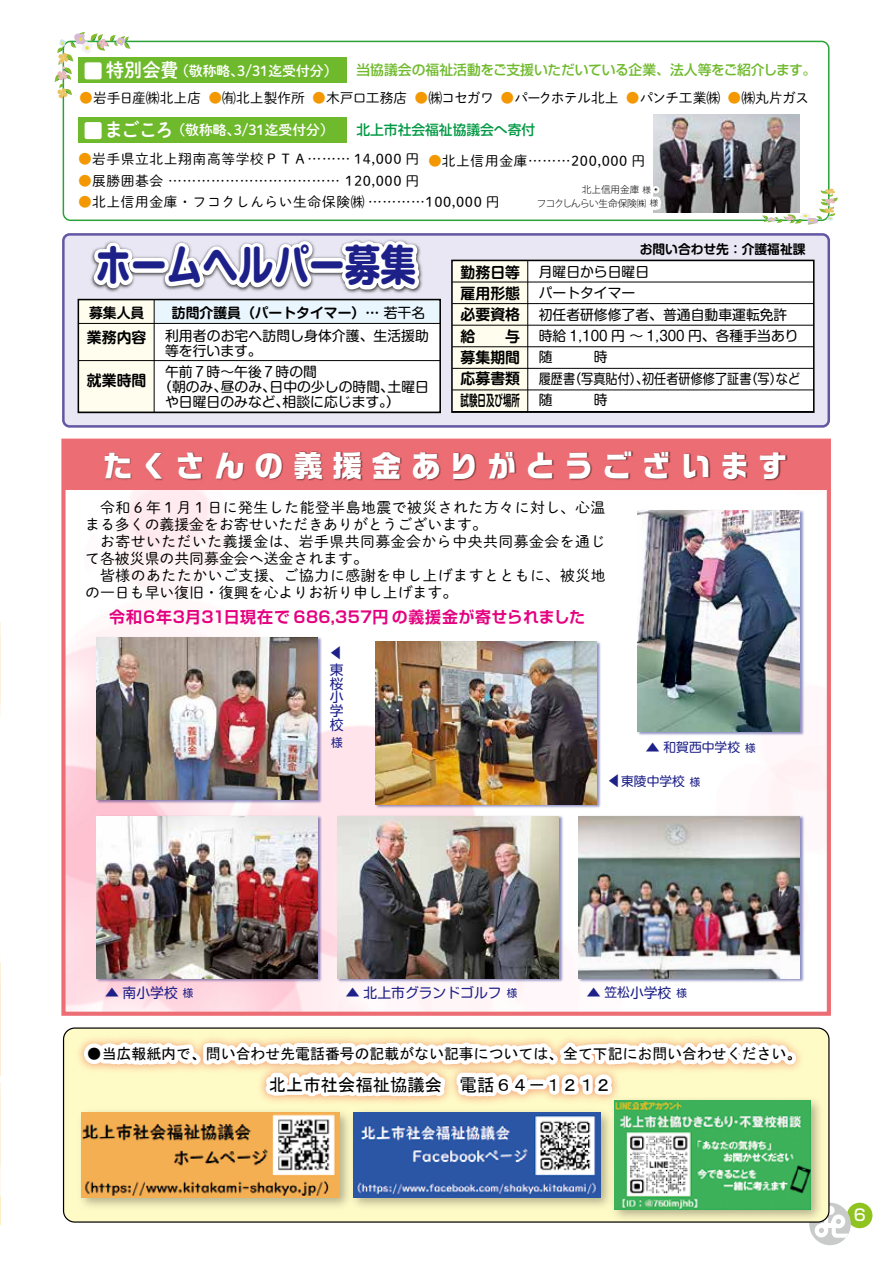
<style>
.page{position:relative;width:893px;height:1263px;background:#fff}
.page>*{position:absolute;margin:0;border:0;box-sizing:border-box;transform-origin:0 0}
.t1{font:700 42.45px "Shin M Go Pro";color:#1d2088;scale:.84 1}
.t2{font:700 29.7px "Ro G San Srf Std";letter-spacing:.32em;color:#fff}
.t3{font:17.4px "MS Gothic";color:#000}
.t4{font:700 15.9px "Shin Go De";letter-spacing:.025em;color:#e4007f}
.t5{font:500 15.9px "Soft Go Std";color:#fff}
.t6{font:14.85px/17px "Shuei M Go Std L";letter-spacing:.03em;color:#000}
.t7{font:14.85px "MS Gothic";color:#000}
.t8{font:700 14.85px/21.3px "Shin M Go Pro De";color:#000;text-align:justify}
.t9{font:13.8px/21.3px "Shin M Go Pro";color:#000}
.t10{font:13.8px "Shuei M Go Std L";letter-spacing:.04em;color:#000}
.t11{font:13.8px "Shuei M Go Std L";letter-spacing:-.035em;color:#000}
.t12{font:13.8px "Shuei M Go Std B";color:#fff}
.t13{font:500 13.8px "Soft Go Std";letter-spacing:-.015em;color:#6fba2c}
.t14{font:13.8px/13.8px "Shin M Go";color:#1d2088;text-align:justify}
.t15{font:13.8px "Shin M Go Pro";color:#000;scale:.88 1}
.t16{font:700 13.8px "Shin M Go Pro De";color:#000}
.t17{font:500 13.8px "Soft Go Std";letter-spacing:-.005em;color:#094}
.t18{font:13.8px "Koz Go Pro";color:#1d2088}
.t19{font:12.75px "Shin M Go";color:#1d2088}
.t20{font:700 12.75px "Shin M Go Pro De";color:#000}
.t21{font:11.7px "Shin M Go";color:#1d2088}
.t22{font:300 9.6px/13.5px "Koz Go Pr 6 N";color:#000;text-align:right}
.s1{font-size:18.9px}
.s2{color:#f39800}
.s3{font-size:8.55px}
.s4{font-family:"Shin M Go Pro";font-weight:400}
.s5{font-size:10.65px}
.s6{font-family:"Koz Go Pro";font-size:13.8px}
.s7{font-size:12.75px}
</style>
<div class="page">
<div style="left:61px;top:439px;width:770px;height:577px;border:4px solid #ec6d74"></div>
<img style="left:637px;top:509px;width:168px;height:228px">
<img style="left:638px;top:510px;width:162px;height:221px">
<img style="left:374px;top:641px;width:228px;height:168px">
<img style="left:376px;top:642px;width:221px;height:162px">
<img style="left:95px;top:636px;width:228px;height:169px">
<img style="left:97px;top:637px;width:221px;height:162px">
<img style="left:336px;top:815px;width:228px;height:169px">
<img style="left:338px;top:816px;width:221px;height:162px">
<img style="left:577px;top:815px;width:228px;height:169px">
<img style="left:579px;top:816px;width:221px;height:162px">
<img style="left:95px;top:815px;width:228px;height:169px">
<img style="left:97px;top:816px;width:221px;height:162px">
<div style="left:63px;top:441px;width:764px;height:48px;background:#ec6d74"></div>
<div style="left:63px;top:41px;width:766px;height:180px;border:2px solid #2ca339;border-radius:7px"></div>
<svg style="left:54px;top:32px;width:76px;height:70px"></svg>
<svg style="left:762px;top:186px;width:76px;height:39px"></svg>
<div style="left:78px;top:58px;width:268px;height:25px;background:#6fba2c"></div>
<div style="left:85px;top:62px;width:17px;height:17px;background:#fff;border-radius:2px"></div>
<div style="left:78px;top:117px;width:268px;height:26px;background:#6fba2c"></div>
<div style="left:85px;top:122px;width:17px;height:17px;background:#fff;border-radius:2px"></div>
<img style="left:70px;top:1029px;width:741px;height:49px">
<svg style="left:77px;top:1030px;width:774px;height:216px"></svg>
<img style="left:104px;top:450px;width:684px;height:31px">
<div style="left:63px;top:234px;width:766px;height:192px;background:#e9e7f3;border-radius:6px"></div>
<div style="left:62px;top:233px;width:768px;height:195px;border:3px solid #6356a3;border-radius:6px"></div>
<svg style="left:90px;top:240px;width:47px;height:52px"></svg>
<div style="left:129px;top:258px;width:40px;height:15px;border:8px solid #fff;border-radius:3px"></div>
<svg style="left:161px;top:239px;width:300px;height:55px"></svg>
<div style="left:78px;top:299px;width:362px;height:113px;background:#fff"></div>
<div style="left:79px;top:300px;width:75px;height:112px;background:#fffeee"></div>
<div style="left:154px;top:300px;width:286px;height:23px;background:#eaf6fd"></div>
<hr style="left:154px;top:300px;width:1px;height:112px;background:#000">
<hr style="left:79px;top:323px;width:361px;height:1px;background:#000">
<hr style="left:79px;top:360px;width:361px;height:1px;background:#000">
<div style="left:78px;top:299px;width:363px;height:114px;border:2px solid #000"></div>
<div style="left:452px;top:260px;width:362px;height:152px;background:#fff"></div>
<div style="left:453px;top:260px;width:74px;height:152px;background:#fffeee"></div>
<hr style="left:527px;top:260px;width:1px;height:152px;background:#000">
<hr style="left:452px;top:282px;width:362px;height:1px;background:#000">
<hr style="left:452px;top:303px;width:362px;height:1px;background:#000">
<hr style="left:452px;top:325px;width:362px;height:1px;background:#000">
<hr style="left:452px;top:346px;width:362px;height:1px;background:#000">
<hr style="left:452px;top:390px;width:362px;height:1px;background:#000">
<hr style="left:452px;top:368px;width:362px;height:1px;background:#000">
<div style="left:451px;top:260px;width:363px;height:153px;border:2px solid #000"></div>
<img style="left:682px;top:115px;width:117px;height:97px">
<svg style="left:529px;top:114px;width:153px;height:108px"></svg>
<p class="t12" style="left:106px;top:61px;width:233px"><span class="s1">特別会費</span> （敬称略、3/31迄受付分）</p>
<p class="t13" style="left:356px;top:60px;width:461px">当協議会の福祉活動をご支援いただいている企業、法人等をご紹介します。</p>
<p class="t11" style="left:79px;top:88px;width:731px"><span class="s2">●</span>岩手日産㈱北上店 <span class="s2">●</span>㈲北上製作所 <span class="s2">●</span>木戸口工務店 <span class="s2">●</span>㈱コセガワ <span class="s2">●</span>パークホテル北上 <span class="s2">●</span>パンチ工業㈱ <span class="s2">●</span>㈱丸片ガス</p>
<p class="t12" style="left:105px;top:120px;width:230px"><span class="s1">まごころ</span>（敬称略、3/31迄受付分）</p>
<p class="t10" style="left:78px;top:149px;width:343px"><span class="s2">●</span>岩手県立北上翔南高等学校ＰＴＡ……… 14,000 円</p>
<p class="t10" style="left:78px;top:170px;width:343px"><span class="s2">●</span>展勝囲碁会 ……………………………… 120,000 円</p>
<p class="t10" style="left:78px;top:192px;width:423px"><span class="s2">●</span>北上信用金庫・フコクしんらい生命保険㈱ …………100,000 円</p>
<p class="t17" style="left:356px;top:120px;width:180px">北上市社会福祉協議会へ寄付</p>
<p class="t10" style="left:428px;top:150px;width:219px"><span class="s2">●</span>北上信用金庫………200,000 円</p>
<p class="t22" style="left:537px;top:183px;width:125px">北上信用金庫<span class="s3">様</span>・<br>フコクしんらい生命保険㈱<span class="s3">様</span></p>
<h1 class="t1" style="left:95px;top:230px;width:383px">ホームヘルパー募集</h1>
<p class="t16" style="left:89px;top:301px;width:57px">募集人員</p>
<p class="t16" style="left:172px;top:301px;width:255px">訪問介護員（パートタイマー）… <span class="s4">若干名</span></p>
<p class="t8" style="left:87px;top:325px;width:61px">業務内容</p>
<p class="t8" style="left:87px;top:367px;width:61px">就業時間</p>
<p class="t9" style="left:165px;top:326px;width:265px;line-height:14.9px">利用者のお宅へ訪問し身体介護、生活援助等を行います。</p>
<p class="t9" style="left:165px;top:359px;width:154px">午前７時～午後７時の間</p>
<p class="t9" style="left:158px;top:374px;width:272px">（朝のみ、昼のみ、日中の少しの時間、土曜日</p>
<p class="t9" style="left:165px;top:389px;width:236px">や日曜日のみなど、相談に応じます。）</p>
<p class="t20" style="left:640px;top:238px;width:167px">お問い合わせ先：介護福祉課</p>
<p class="t8" style="left:461px;top:259px;width:61px">勤務日等雇用形態必要資格給　　与募集期間応募書類試験日及び場所</p>
<p class="t9" style="left:539px;top:260px;width:250px">月曜日から日曜日<br>パートタイマー<br>初任者研修修了者、普通自動車運転免許</p>
<p class="t9" style="left:539px;top:324px;width:261px">時給 1,100 円 ～ 1,300 円、各種手当あり随　　　時</p>
<p class="t9" style="left:539px;top:388px;width:71px">随　　　時</p>
<p class="t15" style="left:539px;top:367px;width:299px">履歴書（写真貼付）、初任者研修修了証書（写）など</p>
<h2 class="t2" style="left:103px;top:445px;width:686px">たくさんの義援金ありがとうございます</h2>
<p class="t6" style="left:85px;top:498px;width:522px">　令和６年１月１日に発生した能登半島地震で被災された方々に対し、心温まる多くの義援金をお寄せいただきありがとうございます。<br>　お寄せいただいた義援金は、岩手県共同募金会から中央共同募金会を通じて各被災県の共同募金会へ送金されます。<br>　皆様のあたたかいご支援、ご協力に感謝を申し上げますとともに、被災地の一日も早い復旧・復興を心よりお祈り申し上げます。</p>
<p class="t4" style="left:109px;top:606px;width:478px">令和6年3月31日現在で 686,357円の義援金が寄せられました</p>
<p class="t18" style="left:329px;top:644px;width:12px">◀</p>
<p class="t14" style="left:330px;top:661px;width:15px">東桜小学校</p>
<p class="t21" style="left:331px;top:734px;width:13px">様</p>
<p class="t18" style="left:662px;top:741px;width:15px;rotate:90deg">◀</p>
<p class="t19" style="left:663px;top:738px;width:94px">和賀西中学校<span class="s5">様</span></p>
<p class="t19" style="left:607px;top:772px;width:95px"><span class="s6">◀</span>東陵中学校<span class="s5">様</span></p>
<p class="t18" style="left:121px;top:986px;width:15px;rotate:90deg">◀</p>
<p class="t14" style="left:123px;top:984px;width:72px">南小学校<span class="s5">様</span></p>
<p class="t18" style="left:362px;top:986px;width:15px;rotate:90deg">◀</p>
<p class="t14" style="left:364px;top:984px;width:155px">北上市グランドゴルフ<span class="s5">様</span></p>
<p class="t18" style="left:603px;top:986px;width:15px;rotate:90deg">◀</p>
<p class="t14" style="left:604px;top:984px;width:84px"><span class="s7">笠松</span>小学校<span class="s5">様</span></p>
<p class="t7" style="left:87px;top:1046px;width:716px">●当広報紙内で、問い合わせ先電話番号の記載がない記事については、全て下記にお問い合わせください。</p>
<p class="t3" style="left:269px;top:1075px;width:345px">北上市社会福祉協議会　電話６４－１２１２</p>
<p class="t5" style="left:854px;top:1204px;width:14px">6</p>
</div>
